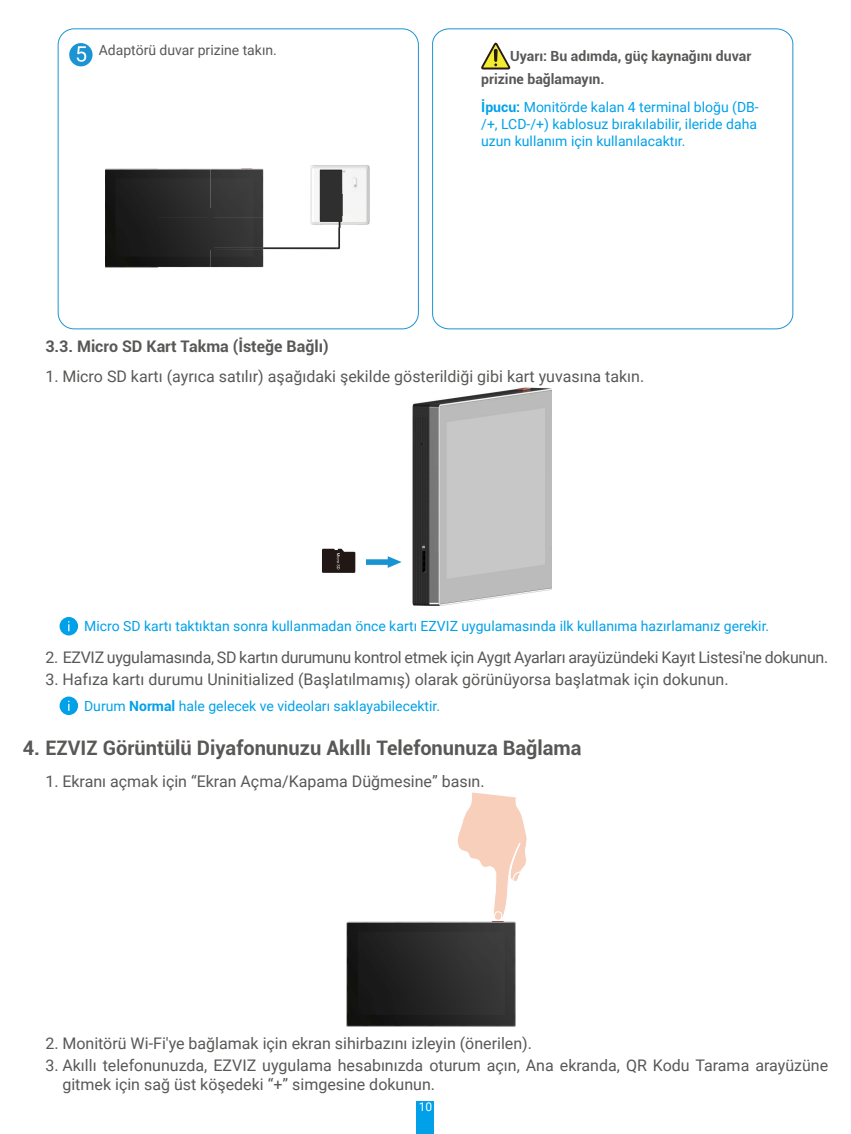
<style>
.page{position:relative;width:851px;height:1134px;background:#fff}
.page>*{position:absolute;margin:0;border:0;box-sizing:border-box;transform-origin:0 0}
.t1{font:700 20px "Roboto";color:#595857}
.t2{font:16px/19.2px "Roboto";color:#595857}
.t3{font:16px "Roboto";letter-spacing:-.02em;color:#595857}
.t4{font:700 16px "Roboto";color:#595857}
.t5{font:14px/16.8px "Roboto";color:#00a1e9}
.t6{font:700 14px/23.2px "Roboto";color:#595857}
.t7{font:14px "Roboto";color:#595857}
.t8{font:12px "Roboto";color:#fff}
.s1{font-weight:700}
</style>
<div class="page">
<div style="left:417px;top:1101px;width:17px;height:33px;background:#00a1e9"></div>
<div style="left:58px;top:29px;width:360px;height:300px;border:1px solid #1c94d4;border-radius:16px"></div>
<div style="left:69px;top:43px;width:23px;height:23px;background:#1c94d4;border-radius:50%"></div>
<svg style="left:77px;top:46px;width:9px;height:16px"></svg>
<img style="left:310px;top:165px;width:60px;height:60px">
<div style="left:340px;top:194px;width:25px;height:21px;background:#f5f5f5"></div>
<hr style="left:213px;top:247px;width:124px;height:2px;background:#292b2b">
<img style="left:319px;top:169px;width:23px;height:59px">
<img style="left:340px;top:194px;width:2px;height:21px">
<img style="left:105px;top:169px;width:158px;height:98px">
<img style="left:209px;top:209px;width:4px;height:40px">
<img style="left:213px;top:247px;width:50px;height:2px">
<svg style="left:336px;top:228px;width:4px;height:21px"></svg>
<div style="left:432px;top:29px;width:361px;height:300px;border:1px solid #1c94d4;border-radius:16px"></div>
<svg style="left:481px;top:43px;width:29px;height:26px"></svg>
<img style="left:413px;top:388px;width:138px;height:218px">
<svg style="left:322px;top:549px;width:33px;height:24px"></svg>
<svg style="left:366px;top:556px;width:35px;height:12px"></svg>
<div style="left:60px;top:617px;width:18px;height:18px;background:#00a1e9;border-radius:50%"></div>
<svg style="left:60px;top:696px;width:18px;height:19px"></svg>
<img style="left:346px;top:921px;width:169px;height:105px">
<svg style="left:457px;top:792px;width:70px;height:128px"></svg>
<p class="t7" style="left:99px;top:40px;width:180px">Adaptörü duvar prizine takın.</p>
<p class="t6" style="left:481px;top:44px;width:271px;text-indent:29px">Uyarı: Bu adımda, güç kaynağını duvar prizine bağlamayın.</p>
<p class="t5" style="left:481px;top:99px;width:279px"><span class="s1">İpucu:</span> Monitörde kalan 4 terminal bloğu (DB-/+, LCD-/+) kablosuz bırakılabilir, ileride daha uzun kullanım için kullanılacaktır.</p>
<p class="t4" style="left:45px;top:335px;width:285px">3.3. Micro SD Kart Takma (İsteğe Bağlı)</p>
<p class="t2" style="left:45px;top:366px;width:600px">1. Micro SD kartı (ayrıca satılır) aşağıdaki şekilde gösterildiği gibi kart yuvasına takın.</p>
<p class="t5" style="left:84px;top:617px;width:686px">Micro SD kartı taktıktan sonra kullanmadan önce kartı EZVIZ uygulamasında ilk kullanıma hazırlamanız gerekir.</p>
<p class="t3" style="left:45px;top:646px;width:784px">2. EZVIZ uygulamasında, SD kartın durumunu kontrol etmek için Aygıt Ayarları arayüzündeki Kayıt Listesi'ne dokunun.</p>
<p class="t2" style="left:45px;top:669px;width:684px">3. Hafıza kartı durumu Uninitialized (Başlatılmamış) olarak görünüyorsa başlatmak için dokunun.</p>
<p class="t5" style="left:84px;top:697px;width:357px">Durum <span class="s1">Normal</span> hale gelecek ve videoları saklayabilecektir.</p>
<p class="t1" style="left:23px;top:734px;width:560px">4. EZVIZ Görüntülü Diyafonunuzu Akıllı Telefonunuza Bağlama</p>
<p class="t2" style="left:45px;top:771px;width:440px">1. Ekranı açmak için “Ekran Açma/Kapama Düğmesine” basın.</p>
<p class="t2" style="left:45px;top:1033px;width:488px">2. Monitörü Wi-Fi'ye bağlamak için ekran sihirbazını izleyin (önerilen).</p>
<p class="t2" style="left:62px;top:1055px;width:767px;text-indent:-17px">3. Akıllı telefonunuzda, EZVIZ uygulama hesabınızda oturum açın, Ana ekranda, QR Kodu Tarama arayüzüne gitmek için sağ üst köşedeki “+” simgesine dokunun.</p>
<p class="t8" style="left:418px;top:1099px;width:15px">10</p>
</div>
